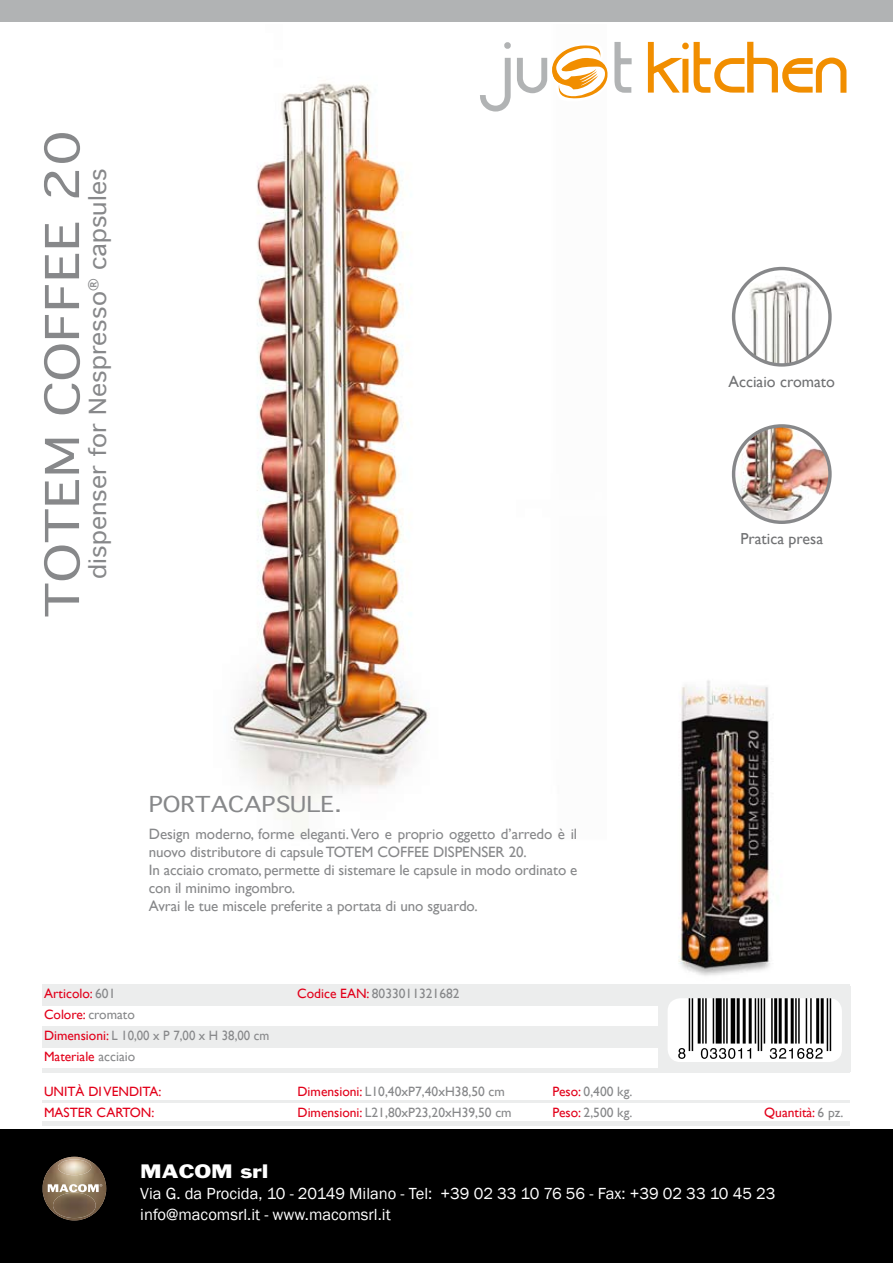
<style>
.page{position:relative;width:893px;height:1263px;background:#fff}
.page>*{position:absolute;margin:0;border:0;box-sizing:border-box;transform-origin:0 0}
.t1{font:45px "Geneva";color:#87888a;scale:1.2 1}
.t2{font:22.5px "Geneva";color:#87888a;scale:1.1 1}
.t3{font:21px "Geneva";color:#87888a;scale:1.15 1}
.t4{font:18px "Franklin Gothic";color:#fff;scale:1.2 1}
.t5{font:16.5px/21px "Franklin Gothic";color:#fff}
.t6{font:15.9px "Gill Sans";color:#707173}
.t7{font:15px/18px "Gill Sans";letter-spacing:-.005em;color:#87888a}
.t8{font:13.5px/21px "Gill Sans";color:#87888a}
.t9{font:13.5px "Gill Sans";color:#e2001a}
.s1{color:#e2001a}
.s2{color:#87888a}
</style>
<div class="page">
<img style="left:678px;top:680px;width:92px;height:296px">
<img style="left:231px;top:83px;width:197px;height:754px">
<div style="left:43px;top:984px;width:807px;height:21px;background:#eceded"></div>
<div style="left:43px;top:1027px;width:807px;height:21px;background:#eceded"></div>
<hr style="left:43px;top:1068px;width:807px;height:4px;background:#eceded">
<div style="left:659px;top:986px;width:192px;height:86px;background:#eceded"></div>
<div style="left:668px;top:998px;width:174px;height:64px;background:#fff;border-radius:13px"></div>
<svg style="left:678px;top:998px;width:154px;height:61px"></svg>
<hr style="left:43px;top:1100px;width:807px;height:2px;background:#eceded">
<div style="left:43px;top:1121px;width:807px;height:5px;background:#eceded"></div>
<img style="left:734px;top:426px;width:96px;height:96px;border-radius:48px">
<div style="left:732px;top:424px;width:100px;height:100px;border:3px solid #87888a;border-radius:50%"></div>
<div style="left:0;top:1129px;width:893px;height:134px;background:#000"></div>
<div style="left:0;top:0;width:893px;height:21px;background:#b1b3b4"></div>
<svg style="left:43px;top:1157px;width:63px;height:63px"></svg>
<svg style="left:647px;top:41px;width:200px;height:52px"></svg>
<svg style="left:480px;top:42px;width:152px;height:70px"></svg>
<img style="left:734px;top:269px;width:96px;height:96px;border-radius:48px">
<div style="left:732px;top:267px;width:100px;height:100px;border:3px solid #87888a;border-radius:50%"></div>
<h1 class="t1" style="left:24px;top:617px;width:408px;rotate:-90deg">TOTEM COFFEE 20</h1>
<h2 class="t2" style="left:79px;top:579px;width:374px;rotate:-90deg">dispenser for Nespresso<sup>®</sup> capsules</h2>
<h3 class="t3" style="left:149px;top:786px;width:169px">PORTACAPSULE.</h3>
<p class="t7" style="left:149px;top:825px;width:430px">Design moderno, forme eleganti. Vero e proprio oggetto d’arredo è il nuovo distributore di capsule TOT</p>
<p class="t7" style="left:149px;top:843px;width:430px;text-indent:205px">EM COFFEE Dispenser 20.<br>In acciaio cromato, permette di sistemare le capsule in modo ordinato e con il minimo ingombro.<br>Avrai le tue miscele preferite a portata di uno sguardo.</p>
<p class="t6" style="left:728px;top:372px;width:108px">Acciaio cromato</p>
<p class="t6" style="left:740px;top:530px;width:84px">Pratica presa</p>
<p class="t8" style="left:44px;top:983px;width:227px"><span class="s1">Articolo:</span> 601<br><span class="s1">Colore:</span> cromato<br><span class="s1">Dimensioni:</span> L 10,00 x P 7,00 x H 38,00 cm<br><span class="s1">Materiale</span> acciaio</p>
<p class="t8" style="left:297px;top:983px;width:164px"><span class="s1">Codice EAN:</span> 8033011321682</p>
<p class="t9" style="left:44px;top:1083px;width:78px">Un ità di vend</p>
<p class="t9" style="left:139px;top:1083px;width:24px">ita:</p>
<p class="t8" style="left:298px;top:1080px;width:209px"><span class="s1">Dimensioni:</span> L10,40xP7,40xH38,50 cm</p>
<p class="t8" style="left:553px;top:1080px;width:81px"><span class="s1">Peso:</span> 0,400 kg.</p>
<p class="t9" style="left:44px;top:1104px;width:112px">Master Carton :</p>
<p class="t8" style="left:298px;top:1101px;width:216px"><span class="s1">Dimensioni:</span> L21,80xP23,20xH39,50 cm</p>
<p class="t8" style="left:553px;top:1101px;width:81px"><span class="s1">Peso:</span> 2,500 kg.</p>
<p class="t9" style="left:764px;top:1104px;width:81px">Quantità: <span class="s2">6 pz.</span></p>
<p class="t4" style="left:140px;top:1159px;width:108px">MACOM srl</p>
<p class="t5" style="left:140px;top:1183px;width:637px">Via G. da Procida, 10 - 20149 Milano - Tel: +39 02 33 10 76 56 - Fax: +39 02 33 10 45 23 info@macomsrl.it - www.macomsrl.it</p>
</div>
